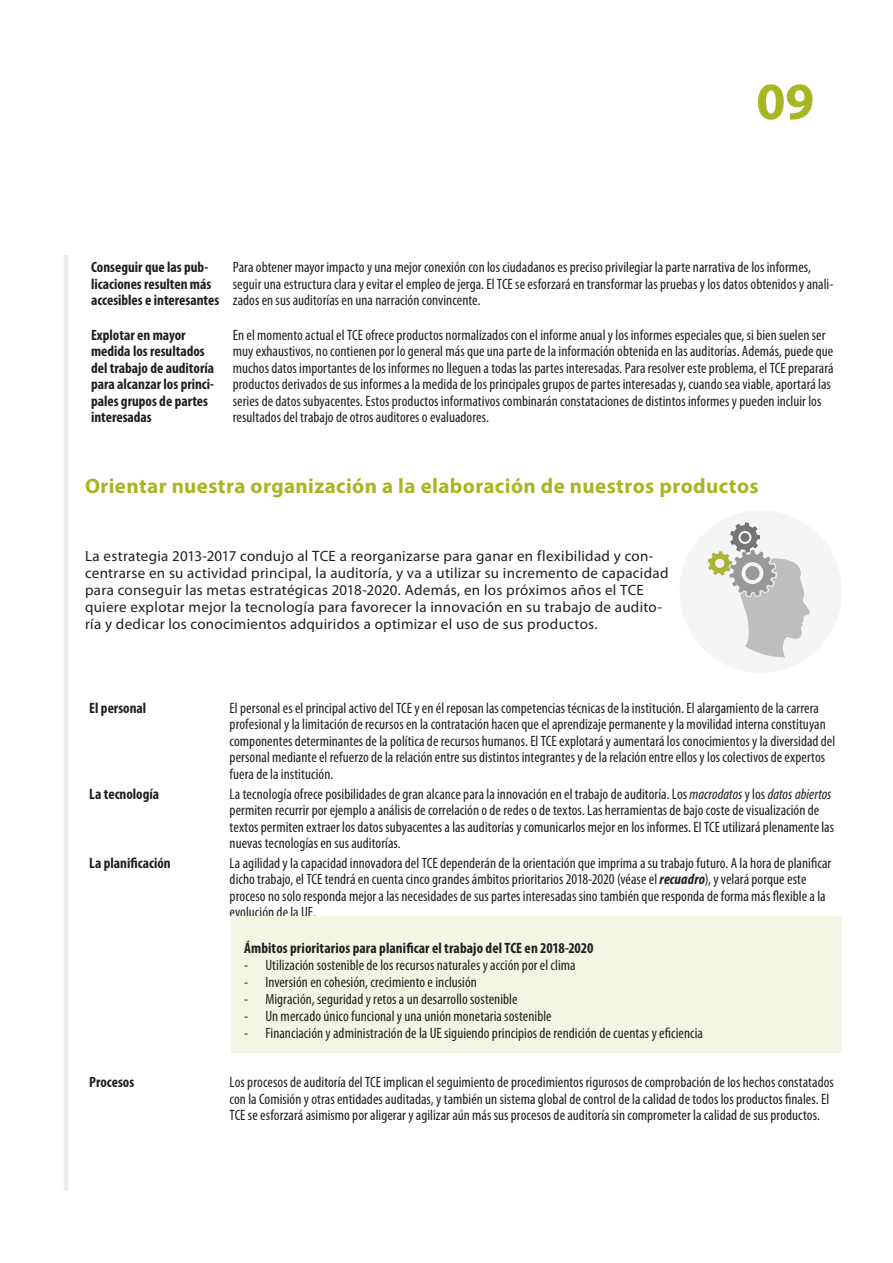
<style>
.page{position:relative;width:893px;height:1263px;background:#fff}
.page>*{position:absolute;margin:0;border:0;box-sizing:border-box;transform-origin:0 0}
.t1{font:700 52.5px "Myriad Pro";color:#a7b621}
.E_02_-_CHAP__TITRE_C{font:700 21px "Myriad Pro";letter-spacing:.02em;color:#a7b621}
.G_01_-_TAB_REGULAR_G{font:condensed 15px/16.5px "Myriad Pro";letter-spacing:.005em;color:#231f20}
.E_06_-_CHAP__TEXTE_C{font:15px/17px "Myriad Pro";letter-spacing:.02em;color:#231f20}
.G_04_-_TAB_BOLD_GAUC{font:700 condensed 15px/16.5px "Myriad Pro";color:#231f20}
.s1{font-style:italic}
.s2{font-weight:700;font-style:italic}
</style>
<div class="page">
<hr style="left:64px;top:255px;width:4px;height:936px;background:#ebebeb">
<div style="left:679px;top:510px;width:163px;height:163px;background:#f4f5f6;border-radius:50%"></div>
<svg style="left:708px;top:522px;width:102px;height:136px"></svg>
<div style="left:231px;top:915px;width:611px;height:137px;background:#f4f6e5"></div>
<h1 class="t1" style="left:756px;top:67px;width:59px">09</h1>
<p class="G_04_-_TAB_BOLD_GAUC" style="left:91px;top:259px;width:130px">Conseguir que las pub&shy;licaciones resulten más accesibles e interesantes</p>
<p class="G_01_-_TAB_REGULAR_G" style="left:233px;top:259px;width:602px">Para obtener mayor impacto yuna mejor conexión con los ciudadanos es preciso privilegiar la parte narrativa de los informes, seguir una estructura clara yevitar el empleo de jerga. El TCE se esforzará en transformar las pruebas ylos datos obtenidos yanali&shy;zados en sus auditorías en una narración convincente.</p>
<p class="G_04_-_TAB_BOLD_GAUC" style="left:91px;top:327px;width:125px">Explotar en mayor medida los resultados del trabajo de auditoría para alcanzar los princi&shy;pales grupos de partes interesadas</p>
<p class="G_01_-_TAB_REGULAR_G" style="left:233px;top:327px;width:602px">En el momento actual el TCE ofrece productos normalizados con el informe anual ylos informes especiales que, si bien suelen ser muy exhaustivos, no contienen por lo general más que una parte de la información obtenida en las auditorías. Además, puede que muchos datos importantes de los informes no lleguen atodas las partes interesadas. Para resolver este problema, el TCE preparará productos derivados de sus informes ala medida de los principales grupos de partes interesadas y, cuando sea viable, aportará las series de datos subyacentes. Estos productos informativos combinarán constataciones de distintos informes ypueden incluir los resultados del trabajo de otros auditores oevaluadores.</p>
<p class="E_02_-_CHAP__TITRE_C" style="left:85px;top:472px;width:675px">Orientar nuestra organización a la elaboración de nuestros productos</p>
<p class="E_06_-_CHAP__TEXTE_C" style="left:85px;top:548px;width:585px">La estrategia 2013-2017 condujo al TCE a reorganizarse para ganar en flexibilidad y con&shy;centrarse en su actividad principal, la auditoría, y va a utilizar su incremento de capacidad para conseguir las metas estratégicas 2018-2020. Además, en los próximos años el TCE quiere explotar mejor la tecnología para favorecer la innovación en su trabajo de audito&shy;ría y dedicar los conocimientos adquiridos a optimizar el uso de sus productos.</p>
<p class="G_04_-_TAB_BOLD_GAUC" style="left:89px;top:700px;width:58px">El personal</p>
<p class="G_01_-_TAB_REGULAR_G" style="left:230px;top:700px;width:607px">El personal es el principal activo del TCE yen él reposan las competencias técnicas de la institución. El alargamiento de la carrera profesional yla limitación de recursos en la contratación hacen que el aprendizaje permanente yla movilidad interna constituyan componentes determinantes de la política de recursos humanos. El TCE explotará yaumentará los conocimientos yla diversidad del personal mediante el refuerzo de la relación entre sus distintos integrantes yde la relación entre ellos ylos colectivos de expertos fuera de la institución.</p>
<p class="G_04_-_TAB_BOLD_GAUC" style="left:89px;top:786px;width:71px">La tecnología</p>
<p class="G_01_-_TAB_REGULAR_G" style="left:230px;top:786px;width:606px">La tecnología ofrece posibilidades de gran alcance para la innovación en el trabajo de auditoría. Los <span class="s1">macrodatos</span> ylos <span class="s1">datos abiertos </span>permiten recurrir por ejemplo aanálisis de correlación ode redes ode textos. Las herramientas de bajo coste de visualización de textos permiten extraer los datos subyacentes alas auditorías ycomunicarlos mejor en los informes. El TCE utilizará plenamente las nuevas tecnologías en sus auditorías.</p>
<p class="G_04_-_TAB_BOLD_GAUC" style="left:89px;top:855px;width:83px">La planificación</p>
<p class="G_01_-_TAB_REGULAR_G" style="left:230px;top:855px;width:603px">La agilidad yla capacidad innovadora del TCE dependerán de la orientación que imprima asu trabajo futuro. A la hora de planificar dicho trabajo, el TCE tendrá en cuenta cinco grandes ámbitos prioritarios 2018-2020 (véase el <span class="s2">recuadro</span>), yvelará porque este proceso no solo responda mejor alas necesidades de sus partes interesadas sino también que responda de forma más flexible ala evolución de la UE.</p>
<p class="G_04_-_TAB_BOLD_GAUC" style="left:244px;top:939px;width:351px">Ámbitos prioritarios para planificar el trabajo del TCE en 2018-2020</p>
<p class="G_01_-_TAB_REGULAR_G" style="left:244px;top:957px;width:333px">- Utilización sostenible de los recursos naturales yacción por el clima</p>
<p class="G_01_-_TAB_REGULAR_G" style="left:244px;top:974px;width:234px">- Inversión en cohesión, crecimiento einclusión</p>
<p class="G_01_-_TAB_REGULAR_G" style="left:244px;top:991px;width:275px">- Migración, seguridad yretos aun desarrollo sostenible</p>
<p class="G_01_-_TAB_REGULAR_G" style="left:244px;top:1008px;width:309px">- Un mercado único funcional yuna unión monetaria sostenible</p>
<p class="G_01_-_TAB_REGULAR_G" style="left:244px;top:1025px;width:460px">- Financiación yadministración de la UE siguiendo principios de rendición de cuentas yeficiencia</p>
<p class="G_04_-_TAB_BOLD_GAUC" style="left:89px;top:1074px;width:46px">Procesos</p>
<p class="G_01_-_TAB_REGULAR_G" style="left:230px;top:1074px;width:606px">Los procesos de auditoría del TCE implican el seguimiento de procedimientos rigurosos de comprobación de los hechos constatados con la Comisión yotras entidades auditadas, ytambién un sistema global de control de la calidad de todos los productos finales. El<br>TCE se esforzará asimismo por aligerar yagilizar aún más sus procesos de auditoría sin comprometer la calidad de sus productos.</p>
</div>
